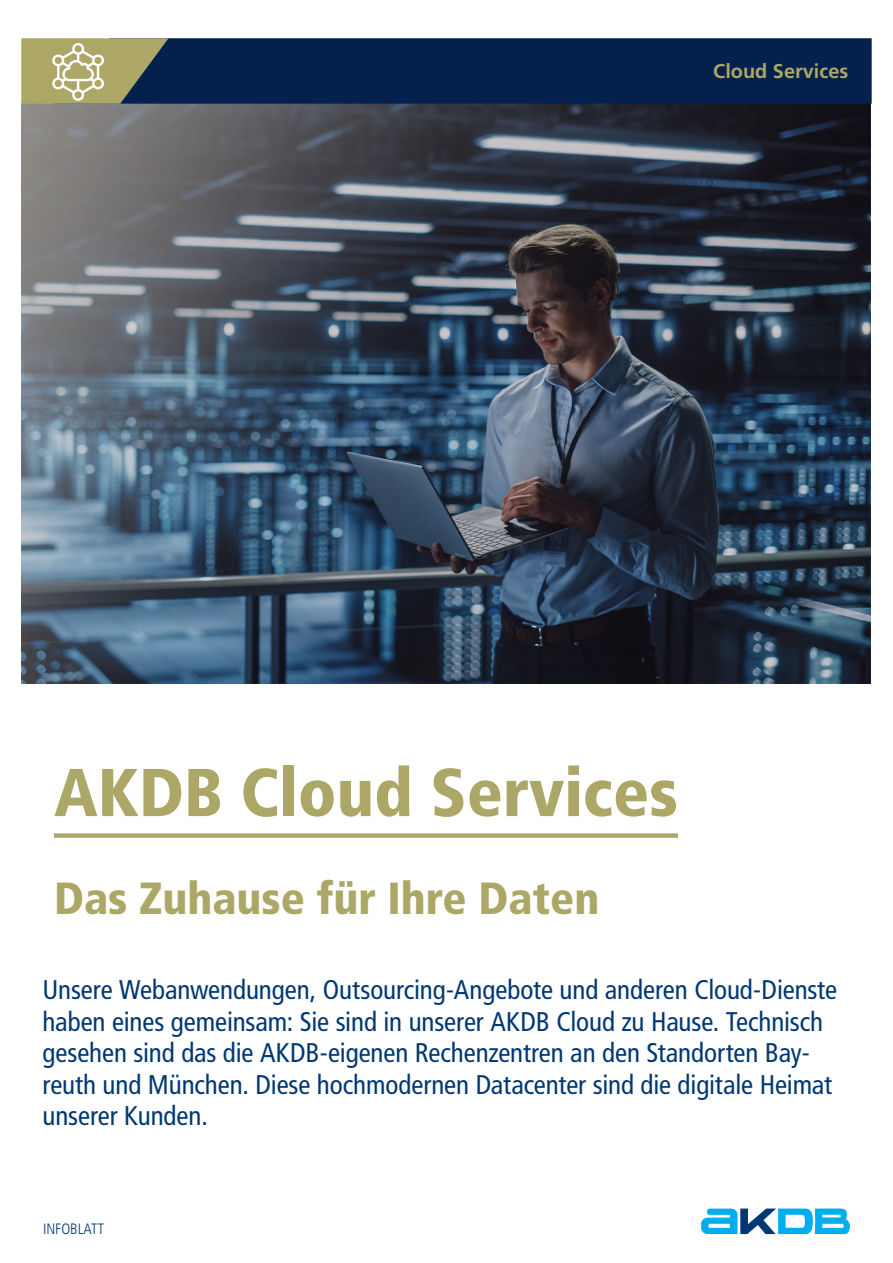
<style>
.page{position:relative;width:893px;height:1263px;background:#fff}
.page>*{position:absolute;margin:0;border:0;box-sizing:border-box;transform-origin:0 0}
.head_titel_45{font:900 condensed 67.5px "Frutiger LT Pro";color:#aca767}
.head_titel_1__Zeile_30{font:900 condensed 45px "Frutiger LT Pro";color:#aca767}
.intro_18{font:condensed 27px/31.5px "Frutiger LT Pro";letter-spacing:-.005em;color:#013874}
.t1{font:700 19.95px "Frutiger LT Pro";color:#aca767}
.head_titel_1__Zeile_45{font:300 condensed 15px "Frutiger LT Pro";color:#013874}
</style>
<div class="page">
<img style="left:21px;top:104px;width:850px;height:579px">
<div style="left:169px;top:38px;width:703px;height:66px;background:#04214d"></div>
<svg style="left:21px;top:38px;width:148px;height:66px;background:#989971"></svg>
<div style="left:54px;top:833px;width:624px;height:5px;background:#aca767"></div>
<svg style="left:701px;top:1208px;width:149px;height:26px"></svg>
<p class="t1" style="left:713px;top:59px;width:137px">Cloud Services</p>
<p class="head_titel_45" style="left:54px;top:752px;width:625px">AKDB Cloud Services</p>
<p class="head_titel_1__Zeile_30" style="left:54px;top:871px;width:547px">Das Zuhause für Ihre Daten</p>
<p class="intro_18" style="left:43px;top:974px;width:796px">Unsere Webanwendungen, Outsourcing-Angebote und anderen Cloud-Dienste haben eines gemeinsam: Sie sind in unserer AKDB Cloud zu Hause. Technisch gesehen sind das die AKDB-eigenen Rechenzentren an den Standorten Bay&shy;reuth und München. Diese hochmodernen Datacenter sind die digitale Heimat unserer Kunden.</p>
<p class="head_titel_1__Zeile_45" style="left:43px;top:1220px;width:63px">INFOBLATT</p>
</div>
